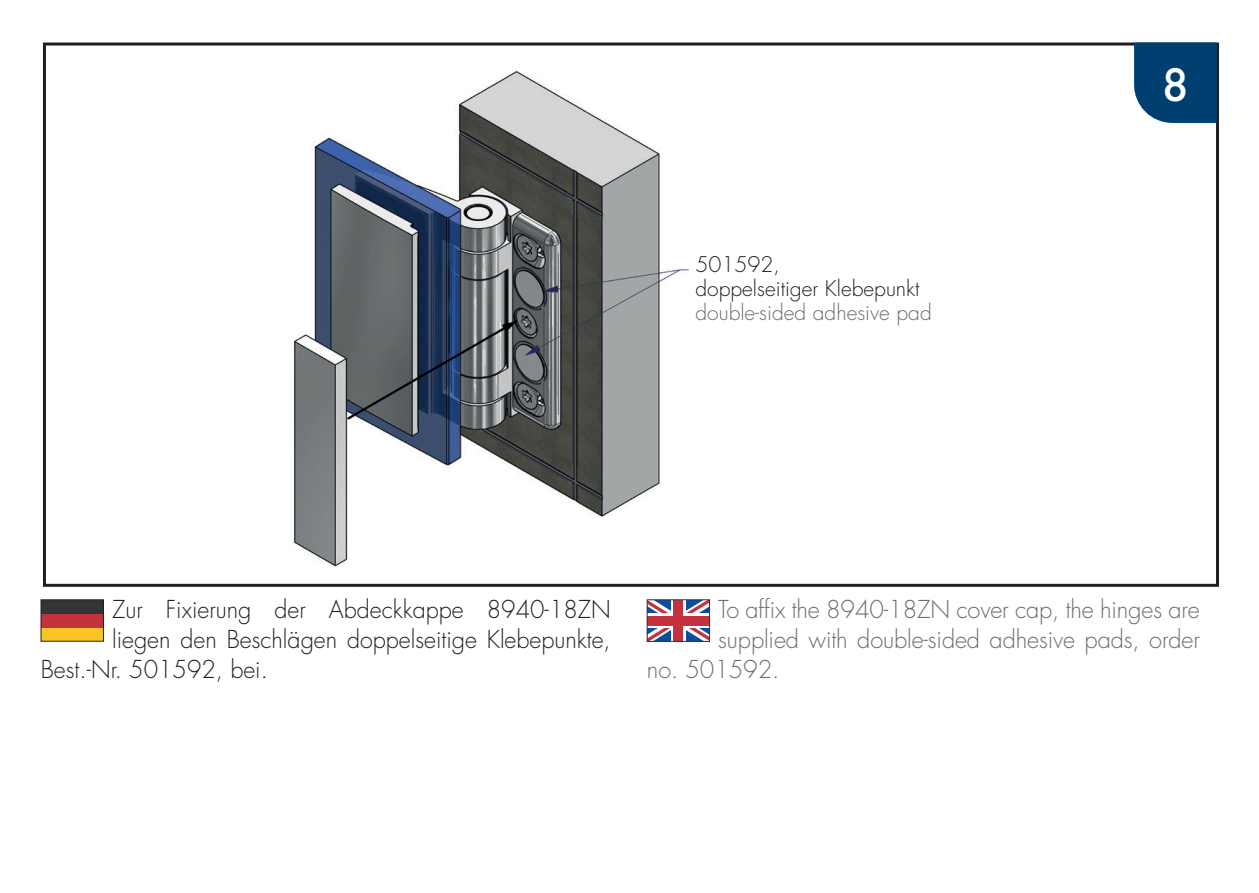
<style>
.page{position:relative;width:1259px;height:893px;background:#fff}
.page>*{position:absolute;margin:0;border:0;box-sizing:border-box;transform-origin:0 0}
.t1{font:500 48.9px "Futura PT";color:#fff}
.t2{font:300 24px "Futura";color:#231f20}
.t3{font:300 24px "Futura";letter-spacing:-.005em;color:#6c6d70}
.t4{font:300 21px/24px "Futura";color:#231f20}
.t5{font:300 21px "Futura";color:#6c6d70}
</style>
<div class="page">
<img style="left:293px;top:71px;width:395px;height:496px">
<div style="left:43px;top:43px;width:1176px;height:544px;border:3px solid #231f20"></div>
<svg style="left:649px;top:602px;width:59px;height:38px"></svg>
<svg style="left:671px;top:602px;width:14px;height:38px"></svg>
<svg style="left:649px;top:613px;width:59px;height:15px"></svg>
<div style="left:674px;top:600px;width:9px;height:41px;background:#c3323e"></div>
<div style="left:647px;top:616px;width:62px;height:9px;background:#c3323e"></div>
<div style="left:647px;top:600px;width:63px;height:42px;border:1px solid #323436"></div>
<div style="left:41px;top:628px;width:62px;height:13px;background:#f8c425"></div>
<div style="left:41px;top:614px;width:62px;height:14px;background:#c2333e"></div>
<div style="left:41px;top:600px;width:62px;height:14px;background:#323436"></div>
<div style="left:41px;top:600px;width:63px;height:41px;border:1px solid #231f20"></div>
<div style="left:1134px;top:43px;width:82px;height:80px;background:#004071"></div>
<p class="t4" style="left:695px;top:253px;width:226px">501592,<br>doppelseitiger Klebepunkt</p>
<p class="t5" style="left:695px;top:299px;width:238px">double-sided adhesive pad</p>
<h1 class="t1" style="left:1161px;top:55px;width:29px">8</h1>
<p class="t2" style="left:112px;top:594px;width:500px">Zur Fixierung der Abdeckkappe 8940-18ZN</p>
<p class="t2" style="left:112px;top:624px;width:500px">liegen den Beschlägen doppelseitige Klebepunkte,</p>
<p class="t2" style="left:41px;top:654px;width:229px">Best.-Nr. 501592, bei.</p>
<p class="t3" style="left:718px;top:594px;width:483px">To affix the 8940-18ZN cover cap, the hinges are</p>
<p class="t3" style="left:718px;top:624px;width:483px">supplied with double-sided adhesive pads, order</p>
<p class="t3" style="left:647px;top:654px;width:134px">no. 501592.</p>
</div>
